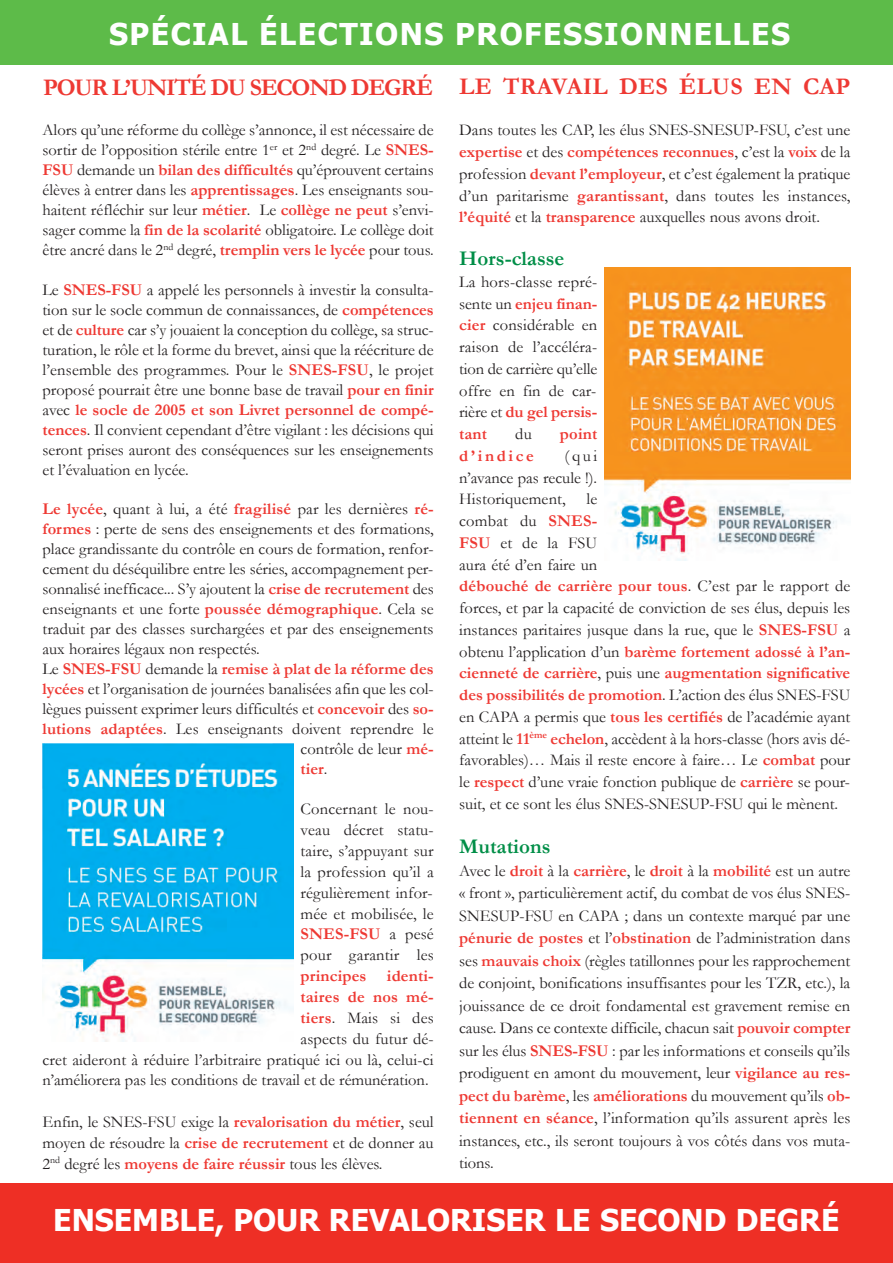
<style>
.page{position:relative;width:893px;height:1263px;background:#fff}
.page>*{position:absolute;margin:0;border:0;box-sizing:border-box;transform-origin:0 0}
.t1{font:700 30px "Tahoma";color:#fff}
.t2{font:700 30px "Tahoma";letter-spacing:.05em;color:#fff}
.t3{font:700 24px "Garamond";letter-spacing:-.05em;color:#ee3933}
.t4{font:700 24px "Garamond";letter-spacing:.01em;color:#ee3933}
.t5{font:700 21px "Garamond";color:#008e47}
.t6{font:16.5px/21.8px "Garamond";color:#231f20;text-align:justify}
.t7{font:700 16.5px "Garamond";color:#ee3933}
.s1{font-weight:700;color:#ee3933}
.s2{font-weight:400;color:#231f20}
</style>
<div class="page">
<div style="left:0;top:0;width:893px;height:65px;background:#5dbb49"></div>
<div style="left:0;top:1183px;width:893px;height:80px;background:#ee2f25"></div>
<img style="left:605px;top:268px;width:245px;height:293px">
<img style="left:43px;top:743px;width:251px;height:299px">
<h1 class="t2" style="left:109px;top:15px;width:682px">SPÉCIAL ÉLECTIONS PROFESSIONNELLES</h1>
<h2 class="t3" style="left:43px;top:74px;width:391px">Pour l’unité du second degré</h2>
<p class="t6" style="left:42px;top:121px;width:393px;line-height:20px">Alors qu’une réforme du collège s’annonce, il est nécessaire de sortir de l’opposition stérile entre 1<sup>er</sup> et 2<sup>nd</sup> degré. Le <span class="s1">snes-Fsu</span> demande un <span class="s1">bilan des difficultés</span> qu’éprouvent certains élèves à entrer dans les <span class="s1">apprentissages</span>. Les enseignants sou&shy;haitent réfléchir sur leur <span class="s1">métier</span>. Le <span class="s1">collège ne peut</span> s’envi&shy;sager comme la <span class="s1">fin de la scolarité</span> obligatoire. Le collège doit être ancré dans le 2<sup>nd</sup> degré, <span class="s1">tremplin vers le lycée</span> pour tous.</p>
<p class="t6" style="left:43px;top:280px;width:393px;line-height:20px">Le <span class="s1">snes-Fsu</span> a appelé les personnels à investir la consulta&shy;tion sur le socle commun de connaissances, de <span class="s1">compétences </span>et de <span class="s1">culture</span> car s’y jouaient la conception du collège, sa struc&shy;turation, le rôle et la forme du brevet, ainsi que la réécriture de l’ensemble des programmes. Pour le <span class="s1">snes-Fsu</span>, le projet proposé pourrait être une bonne base de travail <span class="s1">pour en finir </span>avec <span class="s1">le socle de 2005 et son livret personnel de compé&shy;tences</span>. Il convient cependant d’être vigilant : les décisions qui seront prises auront des conséquences sur les enseignements et l’évaluation en lycée.</p>
<p class="t6" style="left:43px;top:498px;width:393px"><span class="s1">le lycée</span>, quant à lui, a été <span class="s1">fragilisé</span> par les dernières <span class="s1">ré-</span></p>
<p class="t6" style="left:43px;top:518px;width:393px"><span class="s1">formes</span> : perte de sens des enseignements et des formations,</p>
<p class="t6" style="left:43px;top:538px;width:393px">place grandissante du contrôle en cours de formation, renfor-</p>
<p class="t6" style="left:43px;top:558px;width:392px">cement du déséquilibre entre les séries, accompagnement per-</p>
<p class="t6" style="left:43px;top:578px;width:393px">sonnalisé inefficace... S’y ajoutent la <span class="s1">crise de recrutement</span> des</p>
<p class="t6" style="left:43px;top:598px;width:393px">enseignants et une forte <span class="s1">poussée démographique</span>. Cela se</p>
<p class="t6" style="left:43px;top:618px;width:393px">traduit par des classes surchargées et par des enseignements</p>
<p class="t6" style="left:43px;top:638px;width:219px">aux horaires légaux non respectés.</p>
<p class="t7" style="left:43px;top:660px;width:393px"><span class="s2">Le</span> snes-Fsu <span class="s2">demande la</span> remise à plat de la réforme des</p>
<p class="t6" style="left:43px;top:678px;width:393px"><span class="s1">lycées</span> et l’organisation de journées banalisées afin que les col-</p>
<p class="t6" style="left:43px;top:698px;width:393px">lègues puissent exprimer leurs difficultés et <span class="s1">concevoir</span> des <span class="s1">so-</span></p>
<p class="t6" style="left:43px;top:718px;width:393px"><span class="s1">lutions adaptées</span>. Les enseignants doivent reprendre le</p>
<p class="t6" style="left:301px;top:738px;width:135px">contrôle de leur <span class="s1">mé-</span></p>
<p class="t7" style="left:301px;top:759px;width:28px">tier<span class="s2">.</span></p>
<p class="t6" style="left:301px;top:799px;width:135px;line-height:20.9px">Concernant le nou&shy;veau décret statu&shy;taire, s’appuyant sur la profession qu’il a régulièrement infor&shy;mée et mobilisée, le <span class="s1">snes-Fsu</span> a pesé pour garantir les</p>
<p class="t7" style="left:301px;top:967px;width:135px">principes identi-</p>
<p class="t7" style="left:301px;top:988px;width:135px">taires de nos mé-</p>
<p class="t6" style="left:301px;top:1007px;width:135px"><span class="s1">tiers</span>. Mais si des</p>
<p class="t6" style="left:301px;top:1028px;width:135px">aspects du futur dé-</p>
<p class="t6" style="left:43px;top:1049px;width:392px">cret aideront à réduire l’arbitraire pratiqué ici ou là, celui-ci</p>
<p class="t6" style="left:43px;top:1070px;width:388px">n’améliorera pas les conditions de travail et de rémunération.</p>
<p class="t6" style="left:43px;top:1112px;width:393px;line-height:20.9px">Enfin, le SNES-FSU exige la <span class="s1">revalorisation du métier</span>, seul moyen de résoudre la <span class="s1">crise de recrutement</span> et de donner au 2<sup>nd</sup> degré les <span class="s1">moyens de faire réussir</span> tous les élèves.</p>
<h2 class="t4" style="left:459px;top:74px;width:393px">le travail des élus en caP</h2>
<p class="t6" style="left:459px;top:120px;width:393px">Dans toutes les CAP, les élus SNES-SNESUP-FSU, c’est une <span class="s1">expertise</span> et des <span class="s1">compétences reconnues</span>, c’est la <span class="s1">voix</span> de la profession <span class="s1">devant l’employeur</span>, et c’est également la pratique d’un paritarisme <span class="s1">garantissant</span>, dans toutes les instances, <span class="s1">l’équité</span> et la <span class="s1">transparence</span> auxquelles nous avons droit.</p>
<p class="t5" style="left:459px;top:247px;width:107px">Hors-classe</p>
<p class="t6" style="left:459px;top:271px;width:139px">La hors-classe repré&shy;sente un <span class="s1">enjeu finan&shy;cier</span> considérable en raison de l’accéléra&shy;tion de carrière qu’elle offre en fin de car&shy;rière et <span class="s1">du gel persis&shy;tant</span></p>
<p class="t6" style="left:515px;top:423px;width:18px">du</p>
<p class="t7" style="left:560px;top:425px;width:39px">point</p>
<p class="t7" style="left:459px;top:447px;width:76px">d’indice</p>
<p class="t6" style="left:459px;top:445px;width:393px;text-align:left;text-indent:105px">(qui<br>n’avance pas recule !).<br>Historiquement, le<br>combat du <span class="s1">snes-<br>Fsu</span> et de la FSU<br>aura été d’en faire un<br><span class="s1">débouché de carrière pour tous</span>. C’est par le rapport de forces, et par la capacité de conviction de ses élus, depuis les instances paritaires jusque dans la rue, que le <span class="s1">snes-Fsu</span> a obtenu l’application d’un <span class="s1">barème fortement adossé à l’an&shy;cienneté de carrière</span>, puis une <span class="s1">augmentation significative des possibilités de promotion</span>. L’action des élus SNES-FSU en CAPA a permis que <span class="s1">tous les certifiés</span> de l’académie ayant atteint le <span class="s1">11</span><sup>ème</sup> <span class="s1">echelon</span>, accèdent à la hors-classe (hors avis dé&shy;favorables)… Mais il reste encore à faire… Le <span class="s1">combat</span> pour le <span class="s1">respect</span> d’une vraie fonction publique de <span class="s1">carrière</span> se pour&shy;suit, et ce sont les élus SNES-SNESUP-FSU qui le mènent.</p>
<p class="t5" style="left:459px;top:835px;width:93px">Mutations</p>
<p class="t6" style="left:459px;top:860px;width:393px;line-height:22.5px">Avec le <span class="s1">droit</span> à la <span class="s1">carrière</span>, le <span class="s1">droit</span> à la <span class="s1">mobilité</span> est un autre « front », particulièrement actif, du combat de vos élus SNES-SNESUP-FSU en CAPA ; dans un contexte marqué par une <span class="s1">pénurie de postes</span> et l’<span class="s1">obstination</span> de l’administration dans ses <span class="s1">mauvais choix</span> (règles tatillonnes pour les rapprochement de conjoint, bonifications insuffisantes pour les TZR, etc.), la jouissance de ce droit fondamental est gravement remise en cause. Dans ce contexte difficile, chacun sait <span class="s1">pouvoir compter </span>sur les élus <span class="s1">snes-Fsu</span> : par les informations et conseils qu’ils prodiguent en amont du mouvement, leur <span class="s1">vigilance au res&shy;pect du barème</span>, les <span class="s1">améliorations</span> du mouvement qu’ils <span class="s1">ob&shy;tiennent en séance</span>, l’information qu’ils assurent après les instances, etc., ils seront toujours à vos côtés dans vos muta&shy;tions.</p>
<h1 class="t1" style="left:53px;top:1200px;width:788px">ENSEMBLE, POUR REVALORISER LE SECOND DEGRÉ</h1>
</div>
